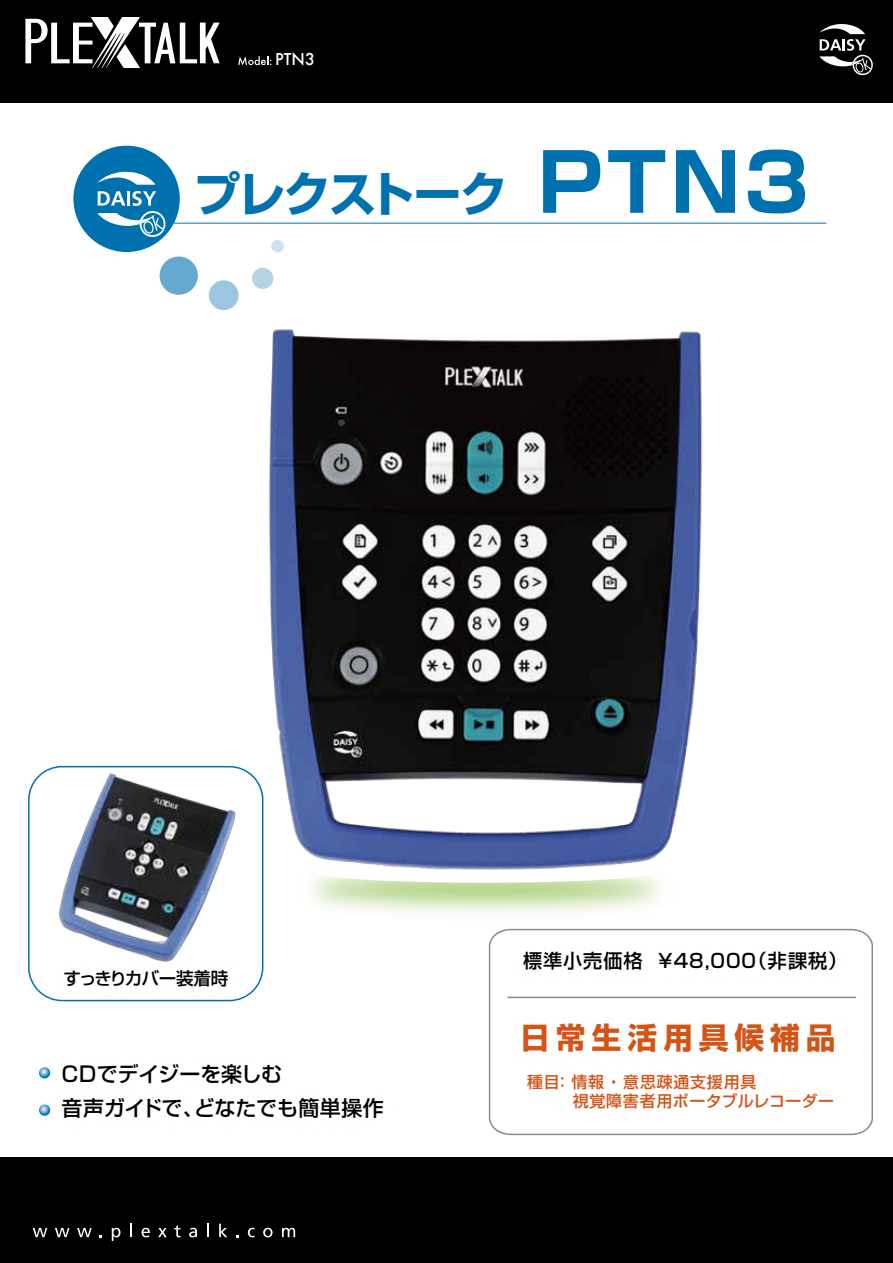
<style>
.page{position:relative;width:893px;height:1263px;background:#fff}
.page>*{position:absolute;margin:0;border:0;box-sizing:border-box;transform-origin:0 0}
.t1{font:700 47.4px "Shin Go Pro";letter-spacing:-.04em;color:#0071af}
.t2{font:700 29.7px "Shin Go Pro";letter-spacing:.2em;color:#d45315}
.t3{font:500 21px/33.3px "Shin Go Pro";letter-spacing:-.005em;color:#000}
.t4{font:500 19.2px "Shin Go Pro";letter-spacing:.05em;color:#000}
.t5{font:500 17.55px "Shin Go Pro";letter-spacing:-.055em;color:#000}
.t6{font:500 15.9px/19.2px "Shin Go Pro";letter-spacing:.05em;color:#d45315}
.t7{font:500 15.9px "Futura";color:#fff}
.s1{font-size:79.5px}
</style>
<div class="page">
<div style="left:0;top:0;width:893px;height:103px;background:#000"></div>
<div style="left:0;top:1157px;width:893px;height:106px;background:#000"></div>
<svg style="left:33px;top:1228px;width:14px;height:9px"></svg>
<svg style="left:55px;top:1228px;width:14px;height:9px"></svg>
<svg style="left:77px;top:1228px;width:15px;height:9px"></svg>
<svg style="left:112px;top:1228px;width:8px;height:13px"></svg>
<svg style="left:130px;top:1224px;width:2px;height:13px"></svg>
<svg style="left:142px;top:1228px;width:8px;height:9px"></svg>
<svg style="left:158px;top:1228px;width:9px;height:9px"></svg>
<svg style="left:174px;top:1225px;width:7px;height:12px"></svg>
<svg style="left:189px;top:1228px;width:8px;height:9px"></svg>
<svg style="left:207px;top:1224px;width:2px;height:13px"></svg>
<svg style="left:219px;top:1224px;width:8px;height:13px"></svg>
<svg style="left:248px;top:1228px;width:7px;height:9px"></svg>
<svg style="left:263px;top:1228px;width:10px;height:9px"></svg>
<svg style="left:282px;top:1228px;width:13px;height:9px"></svg>
<svg style="left:238px;top:56px;width:33px;height:9px"></svg>
<svg style="left:39px;top:1067px;width:11px;height:11px"></svg>
<svg style="left:39px;top:1104px;width:11px;height:12px"></svg>
<div style="left:73px;top:146px;width:107px;height:106px;background:#0071af;border-radius:50%"></div>
<svg style="left:97px;top:172px;width:58px;height:13px"></svg>
<svg style="left:97px;top:191px;width:69px;height:47px"></svg>
<svg style="left:160px;top:256px;width:38px;height:39px"></svg>
<svg style="left:209px;top:280px;width:30px;height:30px"></svg>
<div style="left:252px;top:268px;width:21px;height:21px;background:#b3d4e7;border-radius:50%"></div>
<svg style="left:271px;top:240px;width:13px;height:13px"></svg>
<hr style="left:174px;top:223px;width:652px;height:1px;background:#0071af">
<svg style="left:488px;top:928px;width:385px;height:208px"></svg>
<img style="left:516px;top:1018px;width:334px;height:45px">
<img style="left:523px;top:1069px;width:320px;height:50px">
<img style="left:519px;top:947px;width:329px;height:34px">
<svg style="left:819px;top:24px;width:54px;height:52px"></svg>
<div style="left:28px;top:766px;width:235px;height:235px;border:2px solid #0071af;border-radius:33px"></div>
<svg style="left:25px;top:17px;width:195px;height:51px"></svg>
<img style="left:244px;top:329px;width:459px;height:547px">
<img style="left:59px;top:773px;width:177px;height:189px">
<hr style="left:507px;top:997px;width:349px;height:1px;background:#898989">
<p class="t7" style="left:275px;top:48px;width:41px">PTN3</p>
<h1 class="t1" style="left:193px;top:156px;width:617px">プレクストーク <span class="s1">PTN3</span></h1>
<p class="t5" style="left:63px;top:964px;width:167px">すっきりカバー装着時</p>
<h3 class="t3" style="left:62px;top:1055px;width:324px">CDでデイジーを楽しむ<br>音声ガイドで、どなたでも簡単操作</h3>
<p class="t4" style="left:523px;top:945px;width:326px">標準小売価格 ￥48，000（非課税）</p>
<h2 class="t2" style="left:520px;top:1014px;width:317px">日常生活用具候補品</h2>
<p class="t6" style="left:527px;top:1070px;width:308px">種目： 情報 ・ 意思疎通支援用具<br>　　 視覚障害者用ポータブルレコーダー</p>
</div>
